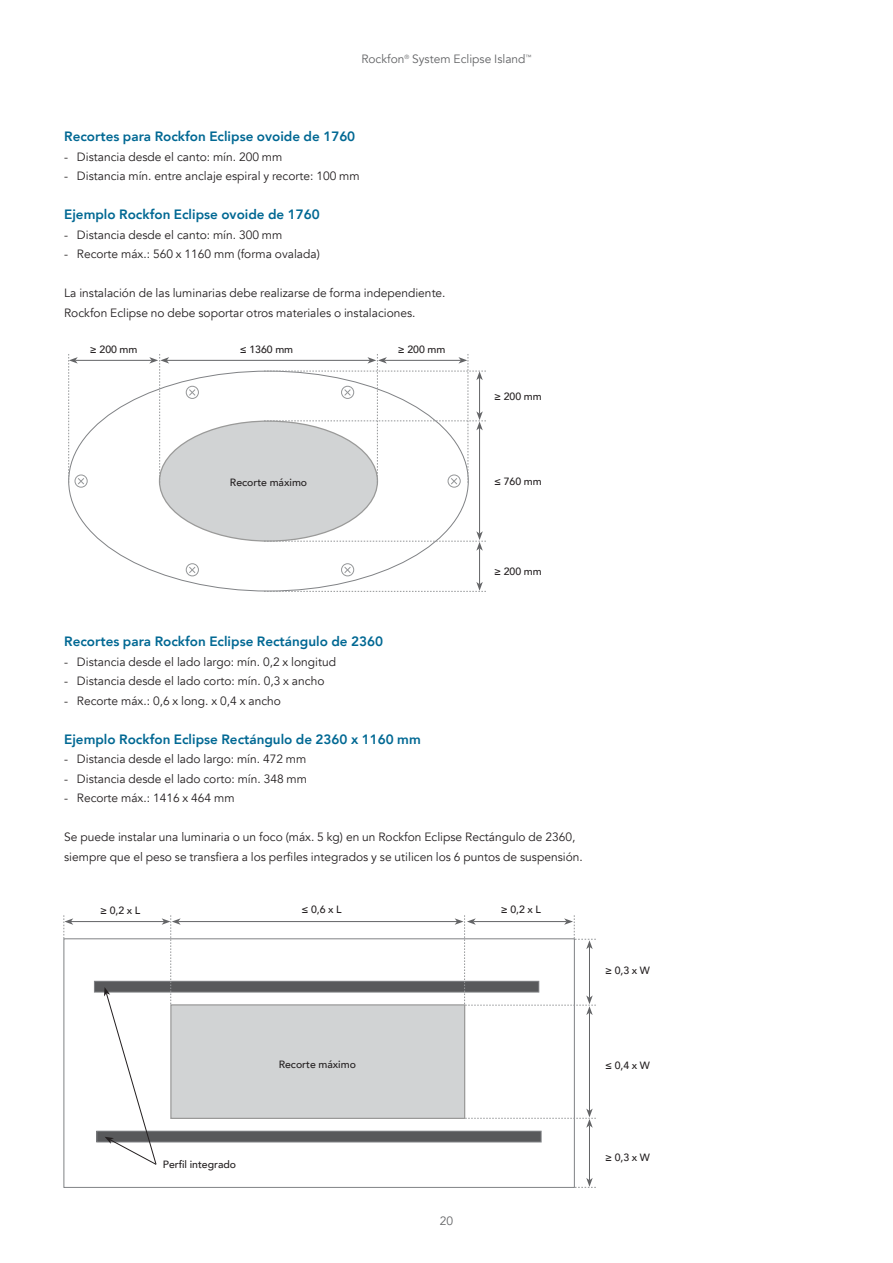
<style>
.page{position:relative;width:893px;height:1263px;background:#fff}
.page>*{position:absolute;margin:0;border:0;box-sizing:border-box;transform-origin:0 0}
.t1{font:800 13.5px "Avenir";color:#006893}
.t2{font:12px/19.5px "Avenir";color:#231f20}
.t3{font:12px "Avenir";color:#636466}
.t4{font:500 10.5px "Avenir";color:#231f20}
</style>
<div class="page">
<svg style="left:188px;top:388px;width:8px;height:9px"></svg>
<div style="left:186px;top:386px;width:13px;height:13px;border:1px solid #949698;border-radius:50%"></div>
<div style="left:448px;top:474px;width:13px;height:14px;border:1px solid #949698;border-radius:50%"></div>
<svg style="left:188px;top:567px;width:8px;height:7px"></svg>
<div style="left:186px;top:563px;width:13px;height:13px;border:1px solid #949698;border-radius:50%"></div>
<svg style="left:343px;top:566px;width:9px;height:8px"></svg>
<div style="left:341px;top:563px;width:13px;height:13px;border:1px solid #949698;border-radius:50%"></div>
<div style="left:75px;top:474px;width:13px;height:14px;border:1px solid #949698;border-radius:50%"></div>
<div style="left:159px;top:421px;width:218px;height:120px;background:#d1d3d4;border-radius:50%"></div>
<div style="left:94px;top:981px;width:445px;height:11px;background:#58595b"></div>
<div style="left:94px;top:981px;width:445px;height:11px;border:1px solid #808285"></div>
<div style="left:97px;top:1131px;width:444px;height:11px;background:#58595b"></div>
<div style="left:96px;top:1131px;width:445px;height:11px;border:1px solid #808285"></div>
<div style="left:171px;top:1005px;width:294px;height:113px;background:#d1d3d4"></div>
<div style="left:170px;top:1004px;width:295px;height:115px;border:1px solid #9a9a99"></div>
<div style="left:64px;top:938px;width:511px;height:250px;border:1px solid #808285"></div>
<hr style="left:479px;top:548px;width:1px;height:36px;background:#636466">
<svg style="left:264px;top:582px;width:222px;height:10px"></svg>
<hr style="left:589px;top:1125px;width:1px;height:55px;background:#636466">
<svg style="left:575px;top:1178px;width:21px;height:10px"></svg>
<hr style="left:479px;top:428px;width:1px;height:106px;background:#636466">
<svg style="left:264px;top:531px;width:222px;height:20px"></svg>
<hr style="left:75px;top:360px;width:77px;height:1px;background:#636466">
<svg style="left:68px;top:354px;width:17px;height:131px"></svg>
<hr style="left:167px;top:360px;width:203px;height:1px;background:#636466">
<svg style="left:264px;top:354px;width:222px;height:131px"></svg>
<svg style="left:149px;top:354px;width:20px;height:129px"></svg>
<hr style="left:589px;top:1013px;width:1px;height:98px;background:#636466">
<svg style="left:465px;top:1108px;width:131px;height:20px"></svg>
<hr style="left:71px;top:921px;width:93px;height:1px;background:#636466">
<svg style="left:64px;top:915px;width:9px;height:23px"></svg>
<hr style="left:178px;top:921px;width:279px;height:1px;background:#636466">
<svg style="left:455px;top:915px;width:141px;height:100px"></svg>
<svg style="left:162px;top:915px;width:19px;height:89px"></svg>
<svg style="left:104px;top:987px;width:52px;height:178px"></svg>
<p class="t3" style="left:361px;top:52px;width:172px">Rockfon<sup>®</sup> System Eclipse Island<sup>™</sup></p>
<p class="t1" style="left:64px;top:126px;width:293px">Recortes para Rockfon Eclipse ovoide de 1760</p>
<p class="t2" style="left:64px;top:147px;width:220px">- Distancia desde el canto: mín. 200 mm</p>
<p class="t2" style="left:64px;top:166px;width:297px">- Distancia mín. entre anclaje espiral y recorte: 100 mm</p>
<p class="t1" style="left:64px;top:204px;width:257px">Ejemplo Rockfon Eclipse ovoide de 1760</p>
<p class="t2" style="left:64px;top:225px;width:220px">- Distancia desde el canto: mín. 300 mm</p>
<p class="t2" style="left:64px;top:244px;width:257px">- Recorte máx.: 560 x 1160 mm (forma ovalada)</p>
<p class="t2" style="left:64px;top:283px;width:383px">La instalación de las luminarias debe realizarse de forma independiente.<br>Rockfon Eclipse no debe soportar otros materiales o instalaciones.</p>
<p class="t4" style="left:90px;top:340px;width:49px">≥ 200 mm</p>
<p class="t4" style="left:240px;top:340px;width:55px">≤ 1360 mm</p>
<p class="t4" style="left:398px;top:340px;width:49px">≥ 200 mm</p>
<p class="t4" style="left:230px;top:473px;width:79px">Recorte máximo</p>
<p class="t4" style="left:494px;top:387px;width:49px">≥ 200 mm</p>
<p class="t4" style="left:494px;top:472px;width:49px">≤ 760 mm</p>
<p class="t4" style="left:494px;top:563px;width:49px">≥ 200 mm</p>
<p class="t1" style="left:64px;top:631px;width:320px">Recortes para Rockfon Eclipse Rectángulo de 2360</p>
<p class="t2" style="left:64px;top:652px;width:273px">- Distancia desde el lado largo: mín. 0,2 x longitud</p>
<p class="t2" style="left:64px;top:672px;width:262px">- Distancia desde el lado corto: mín. 0,3 x ancho</p>
<p class="t2" style="left:64px;top:691px;width:218px">- Recorte máx.: 0,6 x long. x 0,4 x ancho</p>
<p class="t1" style="left:64px;top:729px;width:358px">Ejemplo Rockfon Eclipse Rectángulo de 2360 x 1160 mm</p>
<p class="t2" style="left:64px;top:750px;width:244px">- Distancia desde el lado largo: mín. 472 mm</p>
<p class="t2" style="left:64px;top:769px;width:244px">- Distancia desde el lado corto: mín. 348 mm</p>
<p class="t2" style="left:64px;top:789px;width:172px">- Recorte máx.: 1416 x 464 mm</p>
<p class="t2" style="left:64px;top:828px;width:520px">Se puede instalar una luminaria o un foco (máx. 5 kg) en un Rockfon Eclipse Rectángulo de 2360, siempre que el peso se transfiera a los perfiles integrados y se utilicen los 6 puntos de suspensión.</p>
<p class="t4" style="left:100px;top:901px;width:42px">≥ 0,2 x L</p>
<p class="t4" style="left:301px;top:900px;width:42px">≤ 0,6 x L</p>
<p class="t4" style="left:501px;top:900px;width:42px">≥ 0,2 x L</p>
<p class="t4" style="left:605px;top:961px;width:46px">≥ 0,3 x W</p>
<p class="t4" style="left:163px;top:1155px;width:75px">Perfil integrado</p>
<p class="t4" style="left:279px;top:1055px;width:79px">Recorte máximo</p>
<p class="t4" style="left:605px;top:1056px;width:46px">≤ 0,4 x W</p>
<p class="t3" style="left:440px;top:1213px;width:15px">20</p>
<p class="t4" style="left:605px;top:1148px;width:46px">≥ 0,3 x W</p>
</div>
